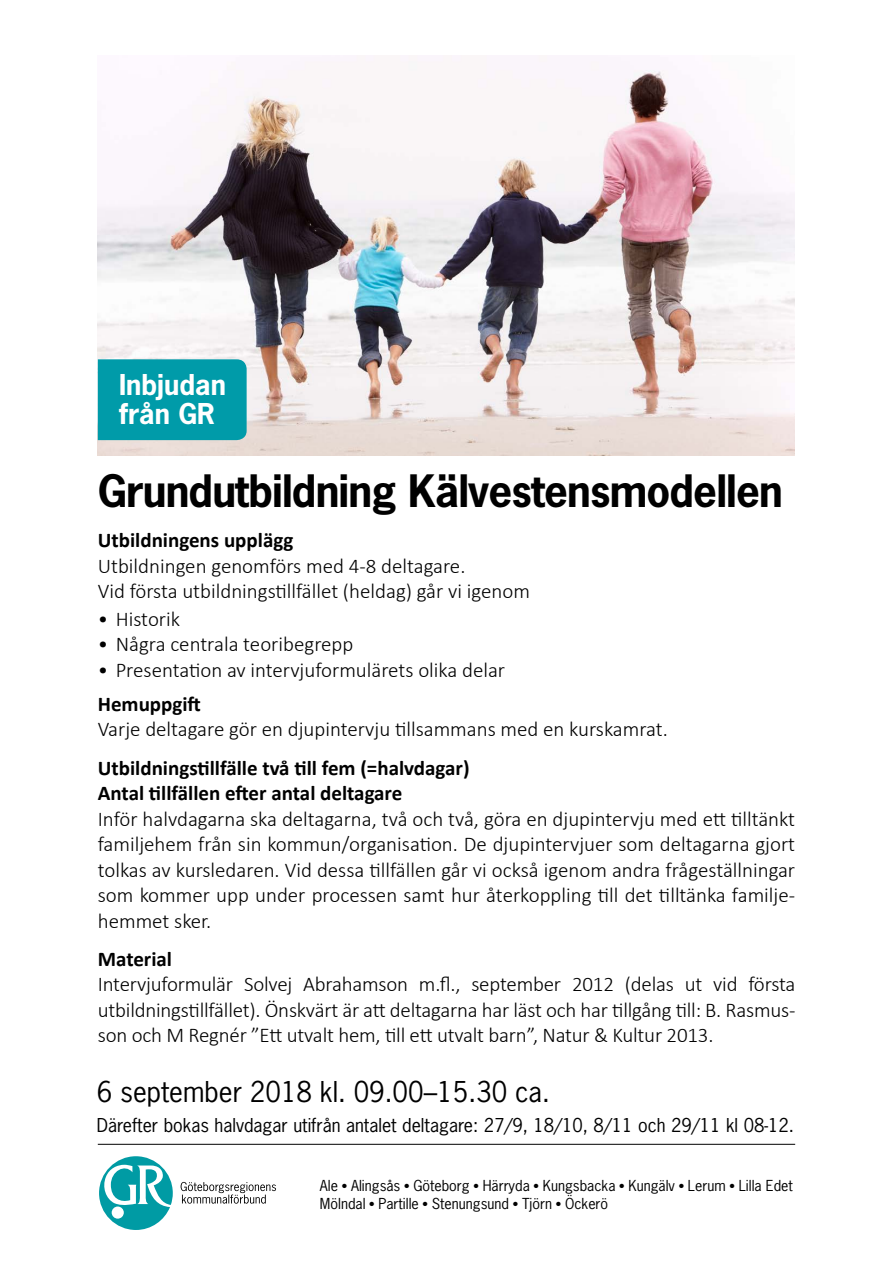
<style>
.page{position:relative;width:893px;height:1263px;background:#fff}
.page>*{position:absolute;margin:0;border:0;box-sizing:border-box;transform-origin:0 0}
.t1{font:700 42px "News Gothic";letter-spacing:-.02em;color:#000}
.t2{font:27px "News Gothic";color:#000}
.t3{font:700 27px/28.5px "News Gothic";color:#fff}
.t4{font:300 21px/25.5px "Calibri";color:#000;text-align:justify}
.t5{font:700 21px/25.5px "Calibri";color:#000}
.t6{font:18px "News Gothic";color:#000}
.t7{font:14.25px/18.8px "News Gothic";color:#000}
</style>
<div class="page">
<svg style="left:181px;top:1182px;width:95px;height:22px"></svg>
<svg style="left:99px;top:1156px;width:74px;height:74px"></svg>
<hr style="left:98px;top:1144px;width:697px;height:1px;background:#000">
<img style="left:98px;top:70px;width:696px;height:385px">
<div style="left:98px;top:359px;width:149px;height:81px;background:#009ba9"></div>
<p class="t3" style="left:119px;top:370px;width:108px">Inbjudan från GR</p>
<h1 class="t1" style="left:98px;top:463px;width:687px">Grundutbildning Kälvestensmodellen</h1>
<p class="t5" style="left:98px;top:528px;width:197px">Utbildningens upplägg</p>
<p class="t4" style="left:98px;top:553px;width:434px">Utbildningen genomförs med 4-8 deltagare.<br>Vid första utbildningstillfället (heldag) går vi igenom</p>
<p class="t4" style="left:98px;top:606px;width:84px">• Historik</p>
<p class="t4" style="left:98px;top:631px;width:257px">• Några centrala teoribegrepp</p>
<p class="t4" style="left:98px;top:657px;width:409px">• Presentation av intervjuformulärets olika delar</p>
<p class="t5" style="left:98px;top:691px;width:105px">Hemuppgift</p>
<p class="t4" style="left:98px;top:716px;width:572px">Varje deltagare gör en djupintervju tillsammans med en kurskamrat.</p>
<p class="t5" style="left:98px;top:755px;width:373px">Utbildningstillfälle två till fem (=halvdagar)<br>Antal tillfällen efter antal deltagare</p>
<p class="t4" style="left:98px;top:806px;width:699px">Inför halvdagarna ska deltagarna, två och två, göra en djupintervju med ett tilltänkt familjehem från sin kommun/organisation. De djupintervjuer som deltagarna gjort tolkas av kursledaren. Vid dessa tillfällen går vi också igenom andra frågeställningar som kommer upp under processen samt hur återkoppling till det tilltänka familje&shy;hemmet sker.</p>
<p class="t5" style="left:98px;top:946px;width:76px">Material</p>
<p class="t4" style="left:98px;top:971px;width:699px">Intervjuformulär Solvej Abrahamson m.fl., september 2012 (delas ut vid första utbildningstillfället). Önskvärt är att deltagarna har läst och har tillgång till: B. Rasmus&shy;son och M Regnér ”Ett utvalt hem, till ett utvalt barn”, Natur &amp; Kultur 2013.</p>
<p class="t2" style="left:97px;top:1074px;width:455px">6 september 2018 kl. 09.00–15.30 ca.</p>
<p class="t6" style="left:97px;top:1113px;width:699px">Därefter bokas halvdagar utifrån antalet deltagare: 27/9, 18/10, 8/11 och 29/11 kl 08-12.</p>
<p class="t7" style="left:320px;top:1176px;width:474px">Ale ● Alingsås ● Göteborg ● Härryda ● Kungsbacka ● Kungälv ● Lerum ● Lilla Edet<br>Mölndal ● Partille ● Stenungsund ● Tjörn ● Öckerö</p>
</div>
